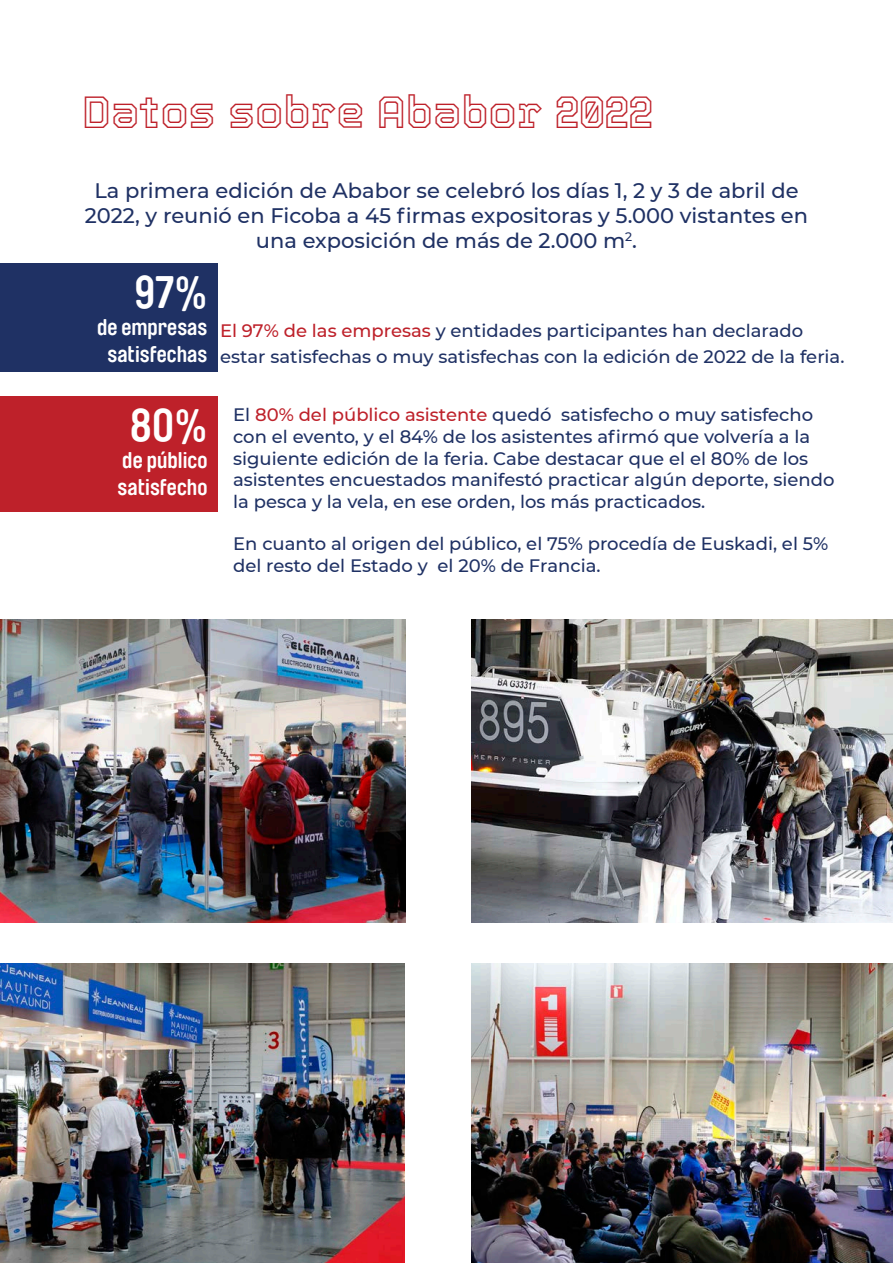
<style>
.page{position:relative;width:893px;height:1263px;background:#fff}
.page>*{position:absolute;margin:0;border:0;box-sizing:border-box;transform-origin:0 0}
.t1{font:300 45px "Tourney";color:#be212a}
.t2{font:700 45px "Brauer Neue Std";color:#fff}
.t3{font:700 22.5px "Brauer Neue Std";color:#fff}
.t4{font:500 21px/25.2px "Montserrat";color:#1f3164;text-align:center}
.t5{font:500 18px/21.6px "Montserrat";color:#1f3164}
.s1{color:#be212a}
</style>
<div class="page">
<div style="left:0;top:263px;width:217px;height:109px;background:#1f3164"></div>
<div style="left:0;top:396px;width:217px;height:116px;background:#be212a"></div>
<img style="left:0;top:619px;width:405px;height:303px">
<img style="left:472px;top:619px;width:421px;height:303px">
<img style="left:0;top:964px;width:405px;height:299px">
<img style="left:471px;top:964px;width:422px;height:299px">
<p class="t1" style="left:82px;top:80px;width:573px">Datos sobre Ababor 2022</p>
<p class="t4" style="left:85px;top:177px;width:725px">La primera edición de Ababor se celebró los días 1, 2 y 3 de abril de<br>2022, y reunió en Ficoba a 45 firmas expositoras y 5.000 vistantes en una exposición de más de 2.000 m<sup>2</sup>.</p>
<p class="t2" style="left:135px;top:266px;width:74px">97%</p>
<p class="t3" style="left:97px;top:314px;width:112px">de empresas</p>
<p class="t3" style="left:107px;top:341px;width:101px">satisfechas</p>
<p class="t5" style="left:220px;top:319px;width:585px"><span class="s1">El 97% de las empresas</span> y entidades participantes han declarado</p>
<p class="t5" style="left:220px;top:345px;width:626px">estar satisfechas o muy satisfechas con la edición de 2022 de la feria.</p>
<p class="t2" style="left:130px;top:399px;width:79px">80%</p>
<p class="t3" style="left:122px;top:447px;width:87px">de público</p>
<p class="t3" style="left:118px;top:474px;width:91px">satisfecho</p>
<p class="t5" style="left:233px;top:403px;width:581px">El <span class="s1">80% del público asistente</span> quedó satisfecho o muy satisfecho con el evento, y el 84% de los asistentes afirmó que volvería a la</p>
<p class="t5" style="left:233px;top:447px;width:603px">siguiente edición de la feria. Cabe destacar que el el 80% de los asistentes encuestados manifestó practicar algún deporte, siendo la pesca y la vela, en ese orden, los más practicados.</p>
<p class="t5" style="left:233px;top:532px;width:596px">En cuanto al origen del público, el 75% procedía de Euskadi, el 5% del resto del Estado y el 20% de Francia.</p>
</div>
